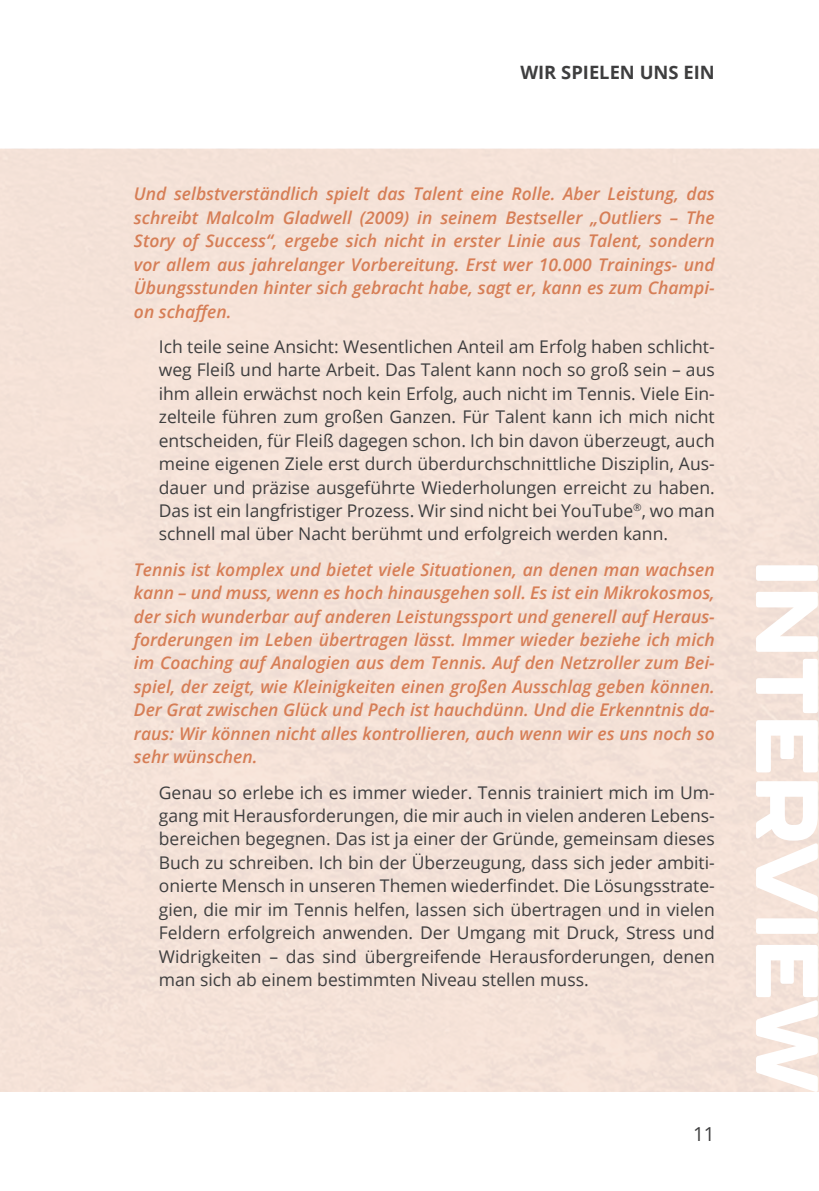
<style>
.page{position:relative;width:819px;height:1191px;background:#fff}
.page>*{position:absolute;margin:0;border:0;box-sizing:border-box;transform-origin:0 0}
.t1{font:800 87.5px "Kallisto";color:#fff}
.t2{font:19.25px "Open Sans";color:#3e3e3f}
.t3{font:700 18.38px "Open Sans";color:#3e3e3f}
.t4{font:17.5px/23.4px "Open Sans";color:#3e3e3f;text-align:justify}
.t5{font:italic 600 17.5px/23.4px "Open Sans";color:#d67e56;text-align:justify}
</style>
<div class="page">
<p class="t3" style="left:520px;top:59px;width:196px">WIR SPIELEN UNS EIN</p>
<p class="t5" style="left:134px;top:182px;width:582px">Und selbstverständlich spielt das Talent eine Rolle. Aber Leistung, das schreibt Malcolm Gladwell (2009) in seinem Bestseller „Outliers – The Story of Success“, ergebe sich nicht in erster Linie aus Talent, sondern vor allem aus jahrelanger Vorbereitung. Erst wer 10.000 Trainings- und Übungsstunden hinter sich gebracht habe, sagt er, kann es zum Champi&shy;on schaffen.</p>
<p class="t4" style="left:159px;top:334px;width:557px">Ich teile seine Ansicht: Wesentlichen Anteil am Erfolg haben schlicht&shy;weg Fleiß und harte Arbeit. Das Talent kann noch so groß sein – aus ihm allein erwächst noch kein Erfolg, auch nicht im Tennis. Viele Ein&shy;zelteile führen zum großen Ganzen. Für Talent kann ich mich nicht entscheiden, für Fleiß dagegen schon. Ich bin davon überzeugt, auch meine eigenen Ziele erst durch überdurchschnittliche Disziplin, Aus&shy;dauer und präzise ausgeführte Wiederholungen erreicht zu haben.<br>Das ist ein langfristiger Prozess. Wir sind nicht bei YouTube<sup>®</sup>, wo man schnell mal über Nacht berühmt und erfolgreich werden kann.</p>
<p class="t5" style="left:134px;top:557px;width:582px">Tennis ist komplex und bietet viele Situationen, an denen man wachsen kann – und muss, wenn es hoch hinausgehen soll. Es ist ein Mikrokosmos, der sich wunderbar auf anderen Leistungssport und generell auf Heraus&shy;forderungen im Leben übertragen lässt. Immer wieder beziehe ich mich im Coaching auf Analogien aus dem Tennis. Auf den Netzroller zum Bei&shy;spiel, der zeigt, wie Kleinigkeiten einen großen Ausschlag geben können.<br>Der Grat zwischen Glück und Pech ist hauchdünn. Und die Erkenntnis da&shy;raus: Wir können nicht alles kontrollieren, auch wenn wir es uns noch so sehr wünschen.</p>
<p class="t4" style="left:159px;top:780px;width:557px">Genau so erlebe ich es immer wieder. Tennis trainiert mich im Um&shy;gang mit Herausforderungen, die mir auch in vielen anderen Lebens&shy;bereichen begegnen. Das ist ja einer der Gründe, gemeinsam dieses Buch zu schreiben. Ich bin der Überzeugung, dass sich jeder ambiti&shy;onierte Mensch in unseren Themen wiederfindet. Die Lösungsstrate&shy;gien, die mir im Tennis helfen, lassen sich übertragen und in vielen Feldern erfolgreich anwenden. Der Umgang mit Druck, Stress und Widrigkeiten – das sind übergreifende Herausforderungen, denen man sich ab einem bestimmten Niveau stellen muss.</p>
<p class="t2" style="left:693px;top:1121px;width:23px">11</p>
<h1 class="t1" style="left:841px;top:560px;width:534px;rotate:90deg">INTERVIEW</h1>
</div>
